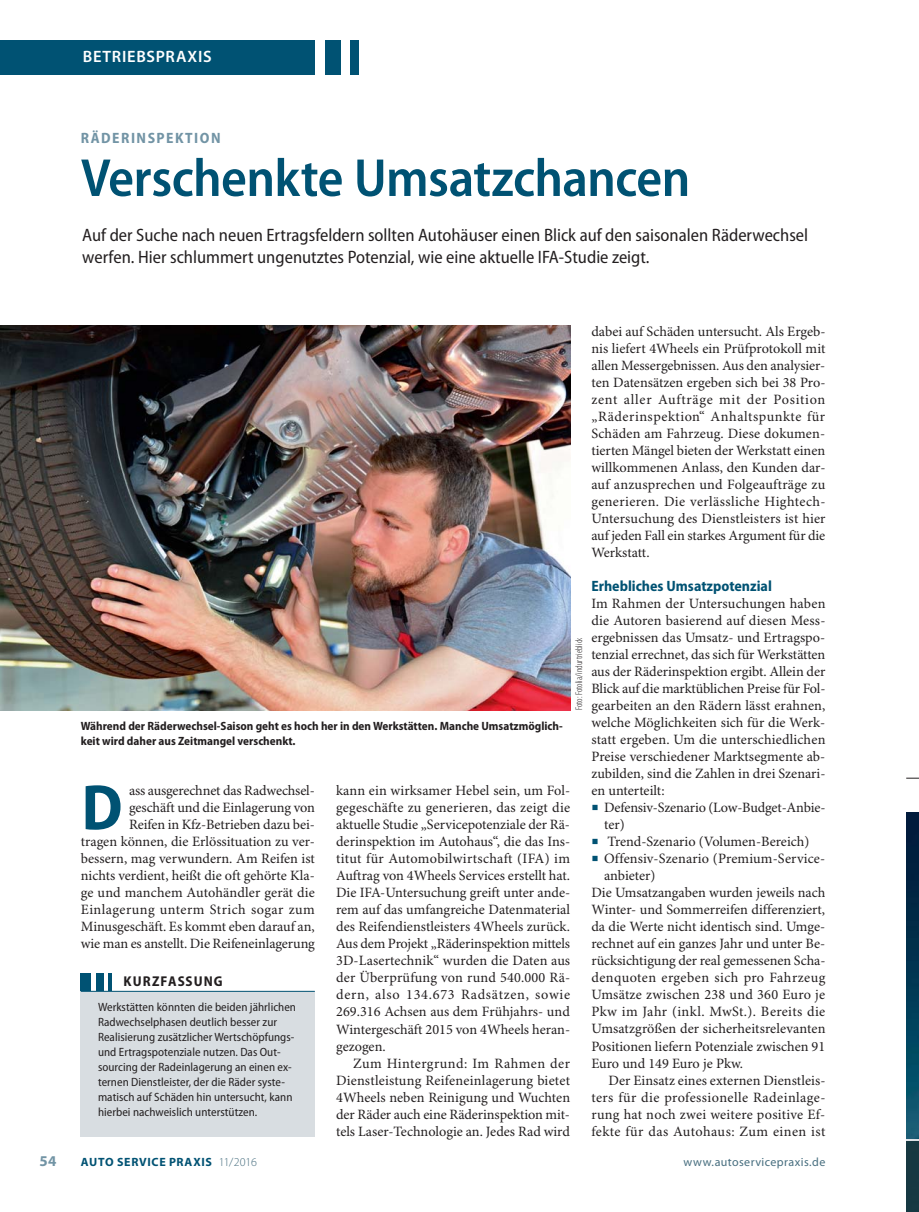
<style>
.page{position:relative;width:919px;height:1212px;background:#fff}
.page>*{position:absolute;margin:0;border:0;box-sizing:border-box;transform-origin:0 0}
.t1{font:700 semi-condensed 64.65px "Myriad Pro";color:#005273}
.t2{font:600 semi-condensed 54px "Myriad Pro";letter-spacing:-.015em;color:#005273}
.t3{font:semi-condensed 18px/22.5px "Myriad Pro";color:#231f20}
.t4{font:600 16.5px "Myriad Pro";letter-spacing:.045em;color:#fff}
.t5{font:700 semi-condensed 15px "Myriad Pro";color:#005273}
.t6{font:700 semi-condensed 15px "Myriad Pro";letter-spacing:.1em;color:#7294a5}
.t7{font:700 15px "Myriad Pro";color:#7294a5}
.t8{font:14.25px/17px "Minion Pro";color:#231f20;text-align:justify}
.t9{font:14.25px "Minion Pro";letter-spacing:.03em;color:#231f20}
.t10{font:14.25px "Minion Pro";letter-spacing:.02em;color:#231f20}
.t11{font:14.25px "Minion Pro";letter-spacing:.025em;color:#231f20}
.t12{font:700 semi-condensed 14.25px "Myriad Pro";letter-spacing:.075em;color:#231f20}
.t13{font:semi-condensed 12px/15px "Myriad Pro";letter-spacing:.005em;color:#231f20}
.t14{font:700 semi-condensed 12px/15px "Myriad Pro";color:#231f20}
.t15{font:700 12px "Myriad Pro";letter-spacing:.055em;color:#005273}
.t16{font:12px "Myriad Pro";letter-spacing:.035em;color:#476e7f}
.t17{font:300 condensed 9.75px "Myriad Pro";color:#231f20}
.s1{font-size:18px;color:#005273}
.s2{font-weight:300;color:#476e7f}
</style>
<div class="page">
<div style="left:350px;top:40px;width:8px;height:34px;background:#005273"></div>
<div style="left:325px;top:40px;width:15px;height:34px;background:#005273"></div>
<div style="left:0;top:40px;width:315px;height:34px;background:#005273"></div>
<img style="left:0;top:325px;width:570px;height:385px">
<div style="left:81px;top:991px;width:234px;height:145px;background:#d8dde1"></div>
<div style="left:81px;top:974px;width:10px;height:17px;background:#005273"></div>
<div style="left:96px;top:974px;width:7px;height:17px;background:#005273"></div>
<hr style="left:109px;top:974px;width:3px;height:17px;background:#005273">
<hr style="left:81px;top:991px;width:234px;height:1px;background:#005273">
<svg style="left:906px;top:778px;width:12px;height:1px"></svg>
<img style="left:906px;top:812px;width:12px;height:400px">
<svg style="left:906px;top:1140px;width:12px;height:1px"></svg>
<p class="t4" style="left:83px;top:47px;width:130px">BETRIEBSPRAXIS</p>
<p class="t6" style="left:81px;top:132px;width:141px">RÄDERINSPEKTION</p>
<h2 class="t2" style="left:81px;top:157px;width:611px">Verschenkte Umsatzchancen</h2>
<p class="t3" style="left:82px;top:225px;width:727px">Auf der Suche nach neuen Ertragsfeldern sollten Autohäuser einen Blick auf den saisonalen Räderwechsel werfen. Hier schlummert ungenutztes Potenzial, wie eine aktuelle IFA-Studie zeigt.</p>
<p class="t14" style="left:81px;top:720px;width:483px">Während der Räderwechsel-Saison geht es hoch her in den Werkstätten. Manche Umsatzmöglich&shy;keit wird daher aus Zeitmangel verschenkt.</p>
<p class="t17" style="left:573px;top:710px;width:74px;rotate:-90deg">Foto: Fotolia/indurtrieblick</p>
<p class="t8" style="left:81px;top:783px;width:236px;text-align:right">ass ausgerechnet das Radwechsel&shy;geschäft und die Einlagerung von<br>Reifen in Kfz-Betrieben dazu bei-<br>tragen können, die Erlössituation zu ver&shy;bessern, mag verwundern. Am Reifen ist nichts verdient, heißt die oft gehörte Kla&shy;ge und manchem Autohändler gerät die Einlagerung unterm Strich sogar zum Minusgeschäft. Es kommt eben darauf an, wie man es anstellt. Die Reifeneinlagerung</p>
<p class="t12" style="left:123px;top:976px;width:101px">KURZFASSUNG</p>
<p class="t13" style="left:98px;top:1001px;width:199px">Werkstätten könnten die beiden jährlichen Radwechselphasen deutlich besser zur Realisierung zusätzlicher Wertschöpfungs&shy;und Ertragspotenziale nutzen. Das Out&shy;sourcing der Radeinlagerung an einen ex&shy;ternen Dienstleister, der die Räder syste&shy;matisch auf Schäden hin untersucht, kann hierbei nachweislich unterstützen.</p>
<h1 class="t1" style="left:81px;top:783px;width:43px">D</h1>
<p class="t8" style="left:336px;top:783px;width:236px">kann ein wirksamer Hebel sein, um Fol&shy;gegeschäfte zu generieren, das zeigt die aktuelle Studie „Servicepotenziale der Rä&shy;derinspektion im Autohaus“, die das Ins&shy;titut für Automobilwirtschaft (IFA) im Auftrag von 4Wheels Services erstellt hat.<br>Die IFA-Untersuchung greift unter ande&shy;rem auf das umfangreiche Datenmaterial des Reifendienstleisters 4Wheels zurück.<br>Aus dem Projekt „Räderinspektion mittels 3D-Lasertechnik“ wurden die Daten aus der Überprüfung von rund 540.000 Rä&shy;dern, also 134.673 Rad sätzen, sowie 269.316 Achsen aus dem Frühjahrs- und Wintergeschäft 2015 von 4Wheels heran&shy;gezogen.</p>
<p class="t8" style="left:336px;top:1056px;width:235px;text-indent:17px">Zum Hintergrund: Im Rahmen der Dienstleistung Reifeneinlagerung bietet 4Wheels neben Reinigung und Wuchten der Räder auch eine Räderinspektion mit&shy;tels Laser-Technologie an. Jedes Rad wird</p>
<p class="t8" style="left:591px;top:324px;width:236px">dabei auf Schäden untersucht. Als Ergeb&shy;nis liefert 4Wheels ein Prüfprotokoll mit allen Messergebnissen. Aus den analysier&shy;ten Datensätzen ergeben sich bei 38 Pro&shy;zent aller Aufträge mit der Position „Räderinspektion“ Anhaltspunkte für Schäden am Fahrzeug. Diese dokumen&shy;tierten Mängel bieten der Werkstatt einen willkommenen Anlass, den Kunden dar&shy;auf anzusprechen und Folgeaufträge zu generieren. Die verlässliche Hightech-Untersuchung des Dienstleisters ist hier auf jeden Fall ein starkes Argument für die Werkstatt.</p>
<p class="t5" style="left:591px;top:580px;width:182px">Erhebliches Umsatzpotenzial</p>
<p class="t8" style="left:591px;top:596px;width:235px">Im Rahmen der Untersuchungen haben die Autoren basierend auf diesen Mess&shy;ergebnissen das Umsatz- und Ertragspo&shy;tenzial errechnet, das sich für Werkstätten aus der Räderinspektion ergibt. Allein der Blick auf die marktüblichen Preise für Fol&shy;gearbeiten an den Rädern lässt erahnen, welche Möglichkeiten sich für die Werk&shy;statt ergeben. Um die unterschiedlichen Preise verschiedener Marktsegmente ab&shy;zubilden, sind die Zahlen in drei Szenari&shy;en unterteilt:</p>
<p class="t8" style="left:604px;top:800px;width:223px;text-indent:-13px"><span class="s1">■</span> Defensiv-Szenario (Low-Budget-Anbie&shy;ter)</p>
<p class="t8" style="left:591px;top:834px;width:219px"><span class="s1">■</span> Trend-Szenario (Volumen-Bereich)</p>
<p class="t8" style="left:591px;top:851px;width:235px"><span class="s1">■</span> Offensiv-Szenario (Premium-Service-</p>
<p class="t8" style="left:604px;top:868px;width:53px">anbieter)</p>
<p class="t8" style="left:591px;top:885px;width:235px">Die Umsatzangaben wurden jeweils nach</p>
<p class="t8" style="left:591px;top:902px;width:235px">Winter- und Sommerreifen differenziert,</p>
<p class="t8" style="left:591px;top:919px;width:235px">da die Werte nicht identisch sind. Umge-</p>
<p class="t8" style="left:591px;top:936px;width:235px">rechnet auf ein ganzes Jahr und unter Be-</p>
<p class="t8" style="left:591px;top:953px;width:235px">rücksichtigung der real gemessenen Scha-</p>
<p class="t9" style="left:591px;top:972px;width:235px">denquoten ergeben sich pro Fahrzeug</p>
<p class="t8" style="left:591px;top:988px;width:235px">Umsätze zwischen 238 und 360 Euro je</p>
<p class="t11" style="left:591px;top:1006px;width:235px">Pkw im Jahr (inkl. MwSt.). Bereits die</p>
<p class="t8" style="left:591px;top:1022px;width:235px">Umsatzgrößen der sicherheitsrelevanten</p>
<p class="t8" style="left:591px;top:1039px;width:235px">Positionen liefern Potenziale zwischen 91</p>
<p class="t8" style="left:591px;top:1056px;width:153px">Euro und 149 Euro je Pkw.</p>
<p class="t8" style="left:608px;top:1073px;width:218px">Der Einsatz eines externen Dienstleis-</p>
<p class="t9" style="left:591px;top:1091px;width:235px">ters für die professionelle Radeinlage-</p>
<p class="t10" style="left:591px;top:1108px;width:235px">rung hat noch zwei weitere positive Ef-</p>
<p class="t9" style="left:591px;top:1125px;width:235px">fekte für das Autohaus: Zum einen ist</p>
<p class="t7" style="left:39px;top:1152px;width:19px">54</p>
<p class="t15" style="left:81px;top:1154px;width:178px">AUTO SERVICE PRAXIS <span class="s2">11/2016</span></p>
<p class="t16" style="left:683px;top:1154px;width:143px">www.autoservicepraxis.de</p>
</div>
